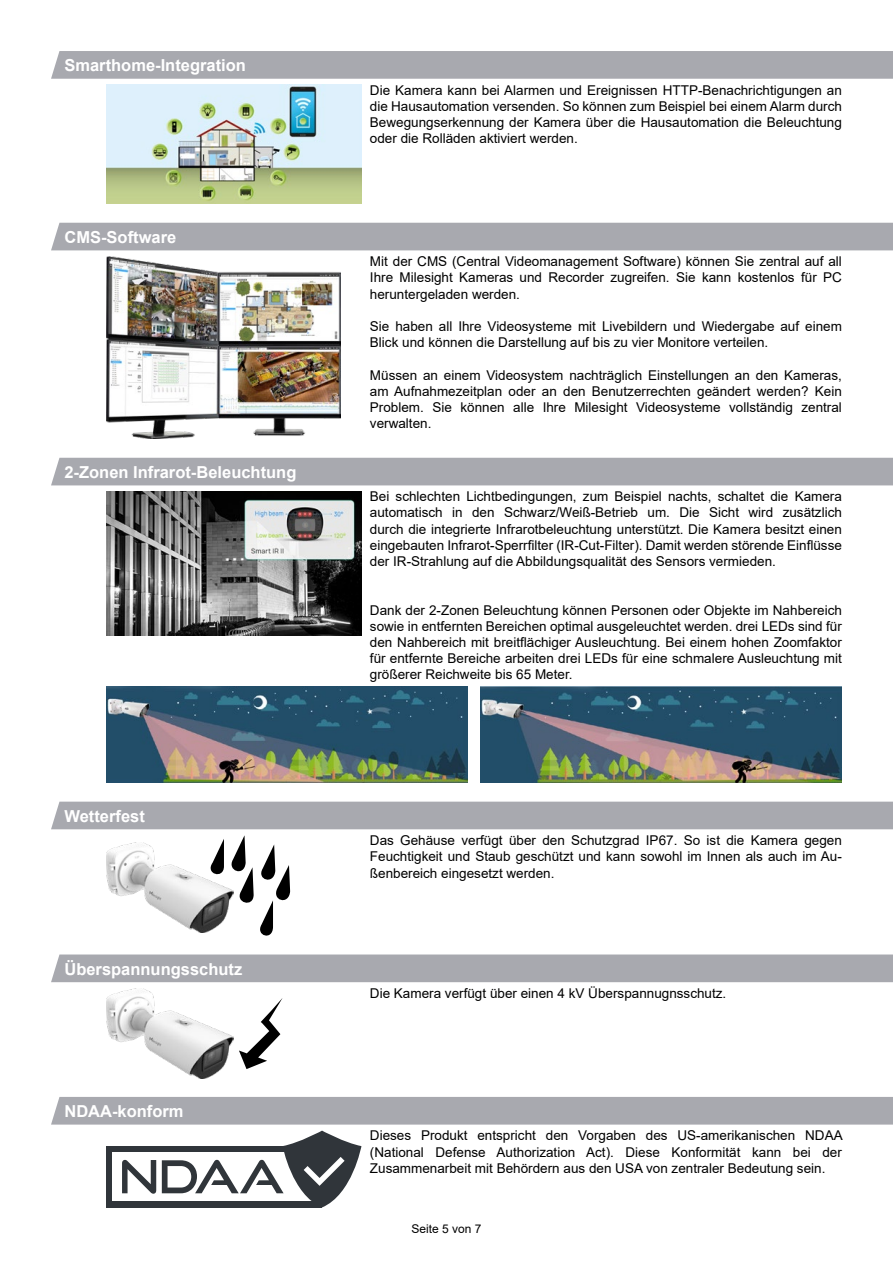
<style>
.page{position:relative;width:893px;height:1263px;background:#fff}
.page>*{position:absolute;margin:0;border:0;box-sizing:border-box;transform-origin:0 0}
.t1{font:700 16.5px "Arial";color:#fff}
.t2{font:13.5px/16.2px "Arial";color:#000;text-align:justify}
.t3{font:12px "Arial";color:#000}
</style>
<div class="page">
<div style="left:51px;top:51px;width:842px;height:28px;background:#a8a9af"></div>
<img style="left:106px;top:85px;width:255px;height:119px">
<div style="left:51px;top:223px;width:842px;height:27px;background:#a8a9af"></div>
<img style="left:106px;top:256px;width:234px;height:183px">
<div style="left:51px;top:458px;width:842px;height:27px;background:#a8a9af"></div>
<img style="left:106px;top:491px;width:255px;height:144px">
<img style="left:106px;top:686px;width:362px;height:96px">
<img style="left:481px;top:686px;width:361px;height:96px">
<div style="left:51px;top:802px;width:842px;height:27px;background:#a8a9af"></div>
<img style="left:106px;top:842px;width:99px;height:90px">
<svg style="left:205px;top:835px;width:85px;height:101px"></svg>
<div style="left:51px;top:954px;width:842px;height:28px;background:#a8a9af"></div>
<img style="left:106px;top:988px;width:128px;height:90px">
<svg style="left:239px;top:998px;width:44px;height:71px"></svg>
<div style="left:51px;top:1097px;width:842px;height:27px;background:#a8a9af"></div>
<div style="left:106px;top:1146px;width:216px;height:61px;background:#30353a"></div>
<div style="left:113px;top:1153px;width:209px;height:48px;background:#fff"></div>
<svg style="left:122px;top:1130px;width:239px;height:77px"></svg>
<p class="t1" style="left:64px;top:54px;width:183px">Smarthome-Integration</p>
<p class="t1" style="left:64px;top:226px;width:113px">CMS-Software</p>
<p class="t1" style="left:64px;top:461px;width:233px">2-Zonen Infrarot-Beleuchtung</p>
<p class="t1" style="left:64px;top:804px;width:82px">Wetterfest</p>
<p class="t1" style="left:64px;top:957px;width:179px">Überspannungsschutz</p>
<p class="t1" style="left:64px;top:1100px;width:121px">NDAA-konform</p>
<p class="t2" style="left:370px;top:82px;width:473px">Die Kamera kann bei Alarmen und Ereignissen HTTP-Benachrichtigungen an die Hausautomation versenden. So können zum Beispiel bei einem Alarm durch Bewegungserkennung der Kamera über die Hausautomation die Beleuchtung oder die Rolläden aktiviert werden.</p>
<p class="t2" style="left:370px;top:253px;width:473px">Mit der CMS (Central Videomanagement Software) können Sie zentral auf all Ihre Milesight Kameras und Recorder zugreifen. Sie kann kostenlos für PC heruntergeladen werden.</p>
<p class="t2" style="left:370px;top:318px;width:473px">Sie haben all Ihre Videosysteme mit Livebildern und Wiedergabe auf einem<br>Blick und können die Darstellung auf bis zu vier Monitore verteilen.</p>
<p class="t2" style="left:370px;top:367px;width:473px">Müssen an einem Videosystem nachträglich Einstellungen an den Kameras, am Aufnahmezeitplan oder an den Benutzerrechten geändert werden? Kein Problem. Sie können alle Ihre Milesight Videosysteme vollständig zentral verwalten.</p>
<p class="t2" style="left:370px;top:488px;width:473px">Bei schlechten Lichtbedingungen, zum Beispiel nachts, schaltet die Kamera automatisch in den Schwarz/Weiß-Betrieb um. Die Sicht wird zusätzlich durch die integrierte Infrarotbeleuchtung unterstützt. Die Kamera besitzt einen eingebauten Infrarot-Sperrfilter (IR-Cut-Filter). Damit werden störende Einflüsse der IR-Strahlung auf die Abbildungsqualität des Sensors vermieden.</p>
<p class="t2" style="left:370px;top:602px;width:473px">Dank der 2-Zonen Beleuchtung können Personen oder Objekte im Nahbereich sowie in entfernten Bereichen optimal ausgeleuchtet werden. drei LEDs sind für den Nahbereich mit breitflächiger Ausleuchtung. Bei einem hohen Zoomfaktor für entfernte Bereiche arbeiten drei LEDs für eine schmalere Ausleuchtung mit größerer Reichweite bis 65 Meter.</p>
<p class="t2" style="left:370px;top:832px;width:473px">Das Gehäuse verfügt über den Schutzgrad IP67. So ist die Kamera gegen Feuchtigkeit und Staub geschützt und kann sowohl im Innen als auch im Au&shy;ßenbereich eingesetzt werden.</p>
<p class="t2" style="left:370px;top:985px;width:358px">Die Kamera verfügt über einen 4 kV Überspannugnsschutz.</p>
<p class="t2" style="left:370px;top:1127px;width:474px">Dieses Produkt entspricht den Vorgaben des US-amerikanischen NDAA (National Defense Authorization Act). Diese Konformität kann bei der Zusammenarbeit mit Behördern aus den USA von zentraler Bedeutung sein.</p>
<p class="t3" style="left:411px;top:1220px;width:72px">Seite 5 von 7</p>
</div>
